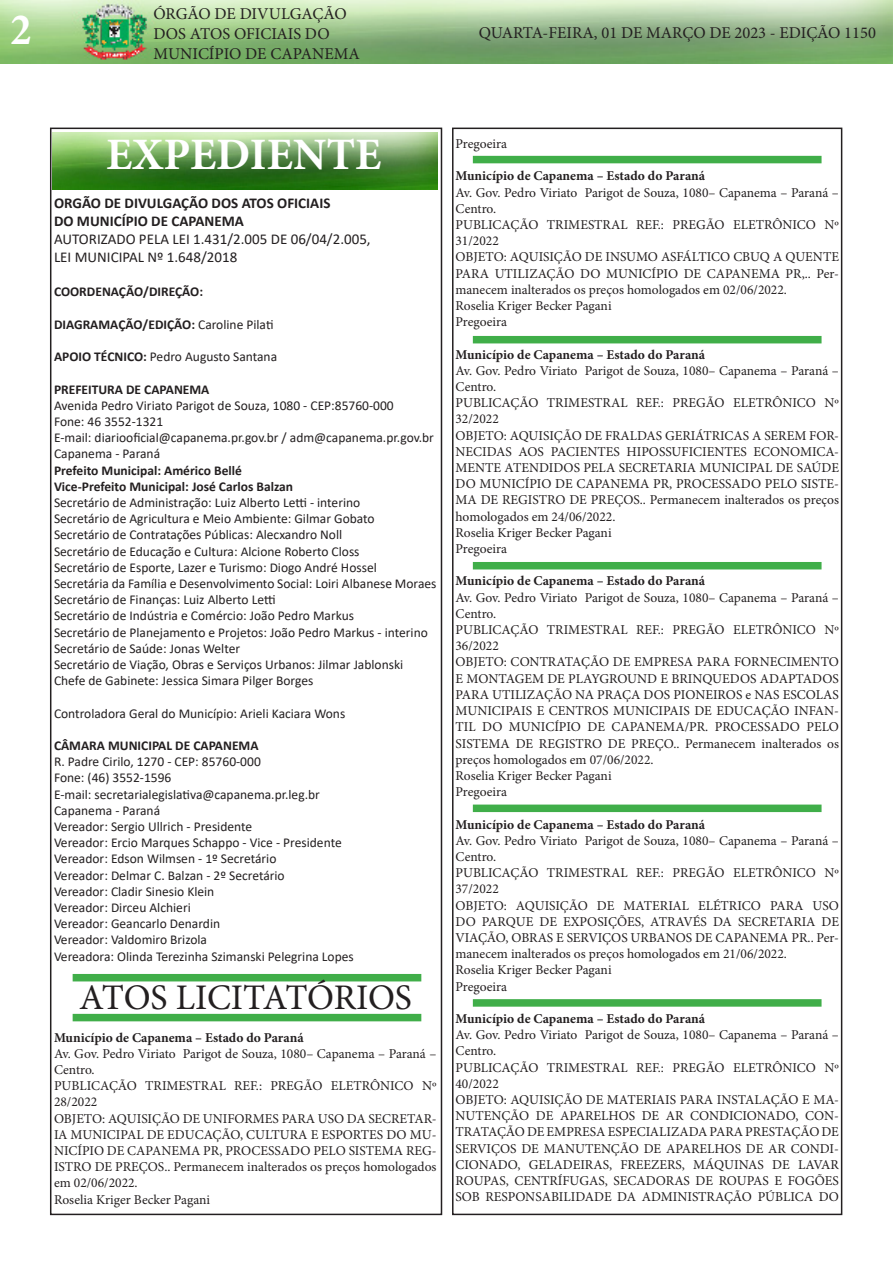
<style>
.page{position:relative;width:893px;height:1263px;background:#fff}
.page>*{position:absolute;margin:0;border:0;box-sizing:border-box;transform-origin:0 0}
.t1{font:700 45px "Minion Pro";color:#fff}
.t2{font:700 condensed 45px "Minion Pro";color:#fff}
.t3{font:36px "Minion Pro";letter-spacing:-.01em;color:#231f20}
.t4{font:16.5px/19.8px "Minion Pro";color:#231f20}
.t5{font:15px "Calibri";color:#231f20}
.t6{font:700 15px "Calibri";color:#231f20}
.t7{font:13.5px/16.2px "Minion Pro";color:#231f20}
.t8{font:13.5px "Calibri";color:#231f20}
.t9{font:700 13.5px "Minion Pro";color:#231f20}
.t10{font:700 13.5px "Calibri";color:#231f20}
.s1{font-weight:400}
.s2{font-weight:700}
</style>
<div class="page">
<div style="left:50px;top:128px;width:392px;height:1087px;border:2px solid #231f20"></div>
<img style="left:0;top:0;width:893px;height:64px">
<div style="left:452px;top:128px;width:390px;height:1087px;border:2px solid #231f20"></div>
<img style="left:53px;top:132px;width:384px;height:58px">
<div style="left:73px;top:974px;width:348px;height:7px;background:#40ae49"></div>
<div style="left:73px;top:1014px;width:348px;height:7px;background:#40ae49"></div>
<div style="left:473px;top:156px;width:348px;height:7px;background:#40ae49"></div>
<div style="left:473px;top:562px;width:348px;height:7px;background:#40ae49"></div>
<div style="left:473px;top:336px;width:348px;height:7px;background:#40ae49"></div>
<div style="left:473px;top:804px;width:348px;height:8px;background:#40ae49"></div>
<div style="left:473px;top:999px;width:348px;height:8px;background:#40ae49"></div>
<h1 class="t2" style="left:11px;top:-1px;width:22px">2</h1>
<p class="t4" style="left:153px;top:4px;width:208px">ÓRGÃO DE DIVULGAÇÃO<br>DOS ATOS OFICIAIS DO<br>MUNICÍPIO DE CAPANEMA</p>
<p class="t4" style="left:479px;top:23px;width:399px">QUARTA-FEIRA, 01 DE MARÇO DE 2023 - EDIÇÃO 1150</p>
<p class="t1" style="left:106px;top:123px;width:277px">EXPEDIENTE</p>
<p class="t6" style="left:54px;top:193px;width:278px">ORGÃO DE DIVULGAÇÃO DOS ATOS OFICIAIS</p>
<p class="t6" style="left:54px;top:211px;width:191px">DO MUNICÍPIO DE CAPANEMA</p>
<p class="t5" style="left:54px;top:229px;width:318px">AUTORIZADO PELA LEI 1.431/2.005 DE 06/04/2.005,</p>
<p class="t5" style="left:54px;top:247px;width:185px">LEI MUNICIPAL Nº 1.648/2018</p>
<p class="t10" style="left:54px;top:282px;width:151px">COORDENAÇÃO/DIREÇÃO:</p>
<p class="t10" style="left:54px;top:315px;width:221px">DIAGRAMAÇÃO/EDIÇÃO: <span class="s1">Caroline Pilati</span></p>
<p class="t8" style="left:54px;top:347px;width:225px"><span class="s2">APOIO TÉCNICO:</span> Pedro Augusto Santana</p>
<p class="t10" style="left:54px;top:379px;width:157px">PREFEITURA DE CAPANEMA</p>
<p class="t8" style="left:54px;top:396px;width:341px">Avenida Pedro Viriato Parigot de Souza, 1080 - CEP:85760-000</p>
<p class="t8" style="left:54px;top:412px;width:111px">Fone: 46 3552-1321</p>
<p class="t8" style="left:54px;top:428px;width:381px">E-mail: diariooficial@capanema.pr.gov.br / adm@capanema.pr.gov.br</p>
<p class="t8" style="left:54px;top:444px;width:108px">Capanema - Paraná</p>
<p class="t10" style="left:54px;top:460px;width:189px">Prefeito Municipal: Américo Bellé</p>
<p class="t10" style="left:54px;top:477px;width:241px">Vice-Prefeito Municipal: José Carlos Balzan</p>
<p class="t8" style="left:54px;top:493px;width:308px">Secretário de Administração: Luiz Alberto Letti - interino</p>
<p class="t8" style="left:54px;top:509px;width:322px">Secretário de Agricultura e Meio Ambiente: Gilmar Gobato</p>
<p class="t8" style="left:54px;top:525px;width:290px">Secretário de Contratações Públicas: Alecxandro Noll</p>
<p class="t8" style="left:54px;top:542px;width:307px">Secretário de Educação e Cultura: Alcione Roberto Closs</p>
<p class="t8" style="left:54px;top:558px;width:324px">Secretário de Esporte, Lazer e Turismo: Diogo André Hossel</p>
<p class="t8" style="left:54px;top:574px;width:384px">Secretária da Família e Desenvolvimento Social: Loiri Albanese Moraes</p>
<p class="t8" style="left:54px;top:590px;width:223px">Secretário de Finanças: Luiz Alberto Letti</p>
<p class="t8" style="left:54px;top:606px;width:302px">Secretário de Indústria e Comércio: João Pedro Markus</p>
<p class="t8" style="left:54px;top:623px;width:375px">Secretário de Planejamento e Projetos: João Pedro Markus - interino</p>
<p class="t8" style="left:54px;top:639px;width:188px">Secretário de Saúde: Jonas Welter</p>
<p class="t8" style="left:54px;top:655px;width:351px">Secretário de Viação, Obras e Serviços Urbanos: Jilmar Jablonski</p>
<p class="t8" style="left:54px;top:671px;width:261px">Chefe de Gabinete: Jessica Simara Pilger Borges</p>
<p class="t8" style="left:54px;top:704px;width:293px">Controladora Geral do Município: Arieli Kaciara Wons</p>
<p class="t10" style="left:54px;top:736px;width:206px">CÂMARA MUNICIPAL DE CAPANEMA</p>
<p class="t8" style="left:54px;top:752px;width:208px">R. Padre Cirilo, 1270 - CEP: 85760-000</p>
<p class="t8" style="left:54px;top:768px;width:119px">Fone: (46) 3552-1596</p>
<p class="t8" style="left:54px;top:785px;width:267px">E-mail: secretarialegislativa@capanema.pr.leg.br</p>
<p class="t8" style="left:54px;top:801px;width:108px">Capanema - Paraná</p>
<p class="t8" style="left:54px;top:817px;width:200px">Vereador: Sergio Ullrich - Presidente</p>
<p class="t8" style="left:54px;top:833px;width:289px">Vereador: Ercio Marques Schappo - Vice - Presidente</p>
<p class="t8" style="left:54px;top:849px;width:224px">Vereador: Edson Wilmsen - 1º Secretário</p>
<p class="t8" style="left:54px;top:866px;width:232px">Vereador: Delmar C. Balzan - 2º Secretário</p>
<p class="t8" style="left:54px;top:882px;width:162px">Vereador: Cladir Sinesio Klein</p>
<p class="t8" style="left:54px;top:898px;width:138px">Vereador: Dirceu Alchieri</p>
<p class="t8" style="left:54px;top:914px;width:168px">Vereador: Geancarlo Denardin</p>
<p class="t8" style="left:54px;top:930px;width:155px">Vereador: Valdomiro Brizola</p>
<p class="t8" style="left:54px;top:947px;width:301px">Vereadora: Olinda Terezinha Szimanski Pelegrina Lopes</p>
<p class="t3" style="left:79px;top:973px;width:334px">ATOS LICITATÓRIOS</p>
<p class="t9" style="left:54px;top:1028px;width:251px">Município de Capanema – Estado do Paraná</p>
<p class="t7" style="left:54px;top:1045px;width:384px">Av. Gov. Pedro Viriato Parigot de Souza, 1080– Capanema – Paraná –<br>Centro.</p>
<p class="t7" style="left:54px;top:1078px;width:384px">PUBLICAÇÃO TRIMESTRAL REF.: PREGÃO ELETRÔNICO Nº<br>28/2022</p>
<p class="t7" style="left:54px;top:1110px;width:384px;text-align:justify">OBJETO: AQUISIÇÃO DE UNIFORMES PARA USO DA SECRETAR-IA MUNICIPAL DE EDUCAÇÃO, CULTURA E ESPORTES DO MU-NICÍPIO DE CAPANEMA PR, PROCESSADO PELO SISTEMA REG-ISTRO DE PREÇOS.. Permanecem inalterados os preços homologados em 02/06/2022.</p>
<p class="t7" style="left:54px;top:1191px;width:158px">Roselia Kriger Becker Pagani</p>
<p class="t7" style="left:455px;top:136px;width:53px">Pregoeira</p>
<p class="t9" style="left:455px;top:167px;width:251px">Município de Capanema – Estado do Paraná</p>
<p class="t7" style="left:455px;top:184px;width:385px">Av. Gov. Pedro Viriato Parigot de Souza, 1080– Capanema – Paraná –<br>Centro.</p>
<p class="t7" style="left:455px;top:217px;width:385px">PUBLICAÇÃO TRIMESTRAL REF.: PREGÃO ELETRÔNICO Nº<br>31/2022</p>
<p class="t7" style="left:455px;top:249px;width:385px;text-align:justify">OBJETO: AQUISIÇÃO DE INSUMO ASFÁLTICO CBUQ A QUENTE PARA UTILIZAÇÃO DO MUNICÍPIO DE CAPANEMA PR,.. Per&shy;manecem inalterados os preços homologados em 02/06/2022.</p>
<p class="t7" style="left:455px;top:298px;width:158px">Roselia Kriger Becker Pagani</p>
<p class="t7" style="left:455px;top:314px;width:53px">Pregoeira</p>
<p class="t9" style="left:455px;top:345px;width:251px">Município de Capanema – Estado do Paraná</p>
<p class="t7" style="left:455px;top:362px;width:385px">Av. Gov. Pedro Viriato Parigot de Souza, 1080– Capanema – Paraná –<br>Centro.</p>
<p class="t7" style="left:455px;top:395px;width:385px">PUBLICAÇÃO TRIMESTRAL REF.: PREGÃO ELETRÔNICO Nº<br>32/2022</p>
<p class="t7" style="left:455px;top:427px;width:385px;text-align:justify">OBJETO: AQUISIÇÃO DE FRALDAS GERIÁTRICAS A SEREM FOR-NECIDAS AOS PACIENTES HIPOSSUFICIENTES ECONOMICA-MENTE ATENDIDOS PELA SECRETARIA MUNICIPAL DE SAÚDE DO MUNICÍPIO DE CAPANEMA PR, PROCESSADO PELO SISTE-MA DE REGISTRO DE PREÇOS.. Permanecem inalterados os preços homologados em 24/06/2022.</p>
<p class="t7" style="left:455px;top:524px;width:158px">Roselia Kriger Becker Pagani</p>
<p class="t7" style="left:455px;top:541px;width:53px">Pregoeira</p>
<p class="t9" style="left:455px;top:572px;width:251px">Município de Capanema – Estado do Paraná</p>
<p class="t7" style="left:455px;top:589px;width:385px">Av. Gov. Pedro Viriato Parigot de Souza, 1080– Capanema – Paraná –<br>Centro.</p>
<p class="t7" style="left:455px;top:622px;width:385px">PUBLICAÇÃO TRIMESTRAL REF.: PREGÃO ELETRÔNICO Nº<br>36/2022</p>
<p class="t7" style="left:455px;top:654px;width:385px;text-align:justify">OBJETO: CONTRATAÇÃO DE EMPRESA PARA FORNECIMENTO E MONTAGEM DE PLAYGROUND E BRINQUEDOS ADAPTADOS PARA UTILIZAÇÃO NA PRAÇA DOS PIONEIROS e NAS ESCOLAS MUNICIPAIS E CENTROS MUNICIPAIS DE EDUCAÇÃO INFAN-TIL DO MUNICÍPIO DE CAPANEMA/PR. PROCESSADO PELO SISTEMA DE REGISTRO DE PREÇO.. Permanecem inalterados os preços homologados em 07/06/2022.</p>
<p class="t7" style="left:455px;top:767px;width:158px">Roselia Kriger Becker Pagani</p>
<p class="t7" style="left:455px;top:784px;width:53px">Pregoeira</p>
<p class="t9" style="left:455px;top:815px;width:251px">Município de Capanema – Estado do Paraná</p>
<p class="t7" style="left:455px;top:832px;width:385px">Av. Gov. Pedro Viriato Parigot de Souza, 1080– Capanema – Paraná –<br>Centro.</p>
<p class="t7" style="left:455px;top:865px;width:385px">PUBLICAÇÃO TRIMESTRAL REF.: PREGÃO ELETRÔNICO Nº<br>37/2022</p>
<p class="t7" style="left:455px;top:897px;width:385px;text-align:justify">OBJETO: AQUISIÇÃO DE MATERIAL ELÉTRICO PARA USO DO PARQUE DE EXPOSIÇÕES, ATRAVÉS DA SECRETARIA DE VIAÇÃO, OBRAS E SERVIÇOS URBANOS DE CAPANEMA PR.. Per&shy;manecem inalterados os preços homologados em 21/06/2022.</p>
<p class="t7" style="left:455px;top:962px;width:158px">Roselia Kriger Becker Pagani</p>
<p class="t7" style="left:455px;top:978px;width:53px">Pregoeira</p>
<p class="t9" style="left:455px;top:1009px;width:251px">Município de Capanema – Estado do Paraná</p>
<p class="t7" style="left:455px;top:1027px;width:385px">Av. Gov. Pedro Viriato Parigot de Souza, 1080– Capanema – Paraná –<br>Centro.</p>
<p class="t7" style="left:455px;top:1059px;width:385px">PUBLICAÇÃO TRIMESTRAL REF.: PREGÃO ELETRÔNICO Nº<br>40/2022</p>
<p class="t7" style="left:455px;top:1091px;width:385px;text-align:justify">OBJETO: AQUISIÇÃO DE MATERIAIS PARA INSTALAÇÃO E MA-NUTENÇÃO DE APARELHOS DE AR CONDICIONADO, CON-TRATAÇÃO DE EMPRESA ESPECIALIZADA PARA PRESTAÇÃO DE SERVIÇOS DE MANUTENÇÃO DE APARELHOS DE AR CONDI-CIONADO, GELADEIRAS, FREEZERS, MÁQUINAS DE LAVAR ROUPAS, CENTRÍFUGAS, SECADORAS DE ROUPAS E FOGÕES SOB RESPONSABILIDADE DA ADMINISTRAÇÃO PÚBLICA DO</p>
</div>
